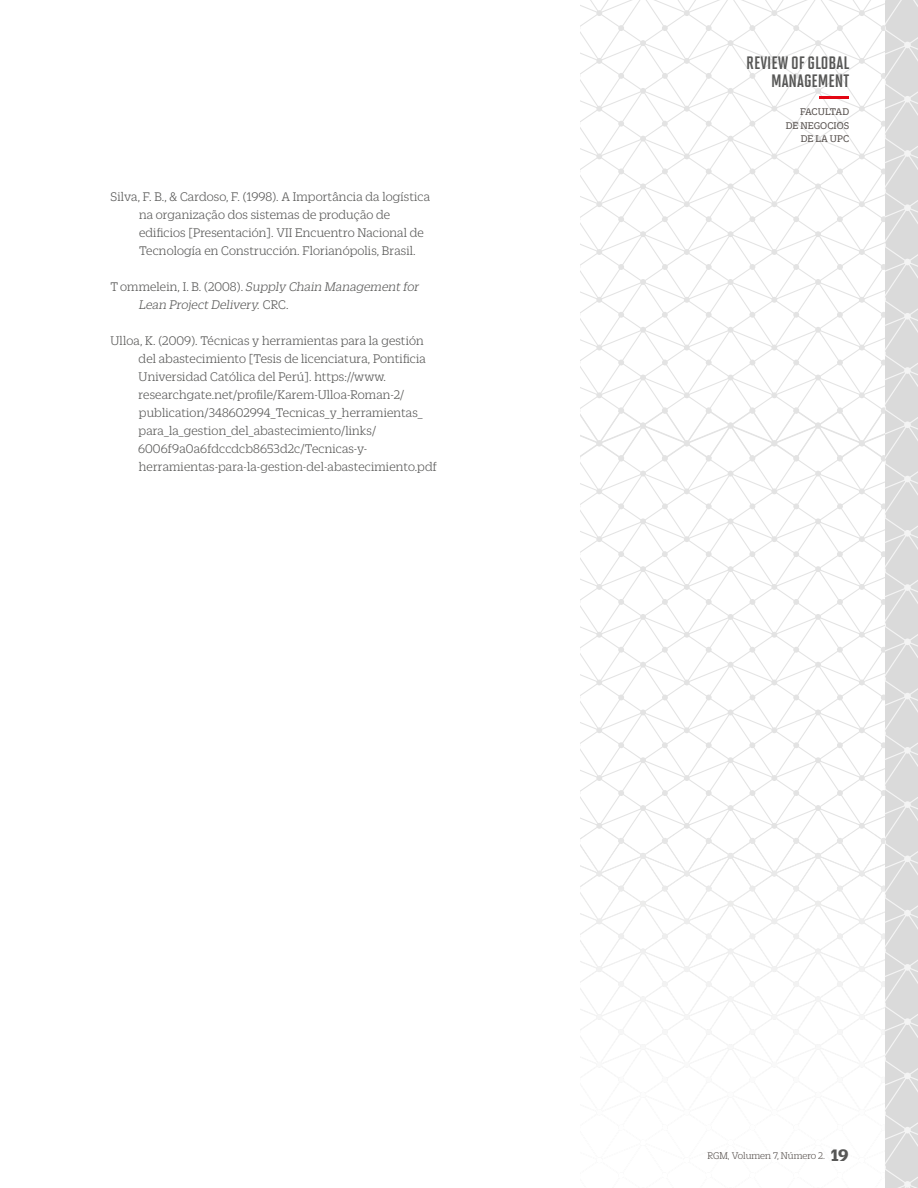
<style>
.page{position:relative;width:918px;height:1188px;background:#fff}
.page>*{position:absolute;margin:0;border:0;box-sizing:border-box;transform-origin:0 0}
.t1{font:700 18px/18.6px "Solano Gothic MVB Std";color:#575756;text-align:right}
.t2{font:700 18px "Zizou Slab";color:#575756}
.t3{font:300 13.5px/18px "Zizou Slab";letter-spacing:.01em;color:#575756}
.t4{font:italic 300 13.5px/18px "Zizou Slab";letter-spacing:.01em;color:#575756}
.t5{font:10.5px/13.5px "Zizou Slab";color:#57514e;text-align:right}
.t6{font:300 10.5px "Zizou Slab";color:#57514e}
.s1{font-style:normal}
</style>
<div class="page">
<svg style="left:580px;top:0;width:305px;height:411px"></svg>
<svg style="left:580px;top:411px;width:305px;height:423px"></svg>
<img style="left:580px;top:834px;width:305px;height:32px">
<img style="left:580px;top:841px;width:302px;height:191px">
<svg style="left:885px;top:0;width:33px;height:1188px;background:#dcdcdc"></svg>
<hr style="left:819px;top:96px;width:29px;height:3px;background:#e30613">
<p class="t3" style="left:139px;top:187px;width:293px;text-indent:-29px">Silva, F. B., &amp; Cardoso, F. (1998). A Importância da logística na organização dos sistemas de produção de edificios [Presentación]. VII Encuentro Nacional de Tecnología en Construcción. Florianópolis, Brasil.</p>
<p class="t4" style="left:139px;top:277px;width:282px;text-indent:-29px"><span class="s1">T ommelein, I. B. (2008).</span> Supply Chain Management for<br>Lean Project Delivery. <span class="s1">CRC.</span></p>
<p class="t3" style="left:138px;top:331px;width:300px;text-indent:-28px">Ulloa, K. (2009). Técnicas y herramientas para la gestión del abastecimiento [Tesis de licenciatura, Pontificia Universidad Católica del Perú]. https://www. researchgate.net/profile/Karem-Ulloa-Roman-2/ publication/348602994_Tecnicas_y_herramientas_ para_la_gestion_del_abastecimiento/links/ 6006f9a0a6fdccdcb8653d2c/Tecnicas-y&shy;herramientas-para-la-gestion-del-abastecimiento.pdf</p>
<h1 class="t1" style="left:746px;top:53px;width:105px">REVIEW OF GLOBAL<br>MANAGEMENT</h1>
<p class="t5" style="left:786px;top:104px;width:65px">FACULTAD<br>DE NEGOCIOS<br>DE LA UPC</p>
<h1 class="t2" style="left:831px;top:1143px;width:19px">19</h1>
<p class="t6" style="left:708px;top:1149px;width:119px">RGM, Volumen 7, Número 2.</p>
</div>
